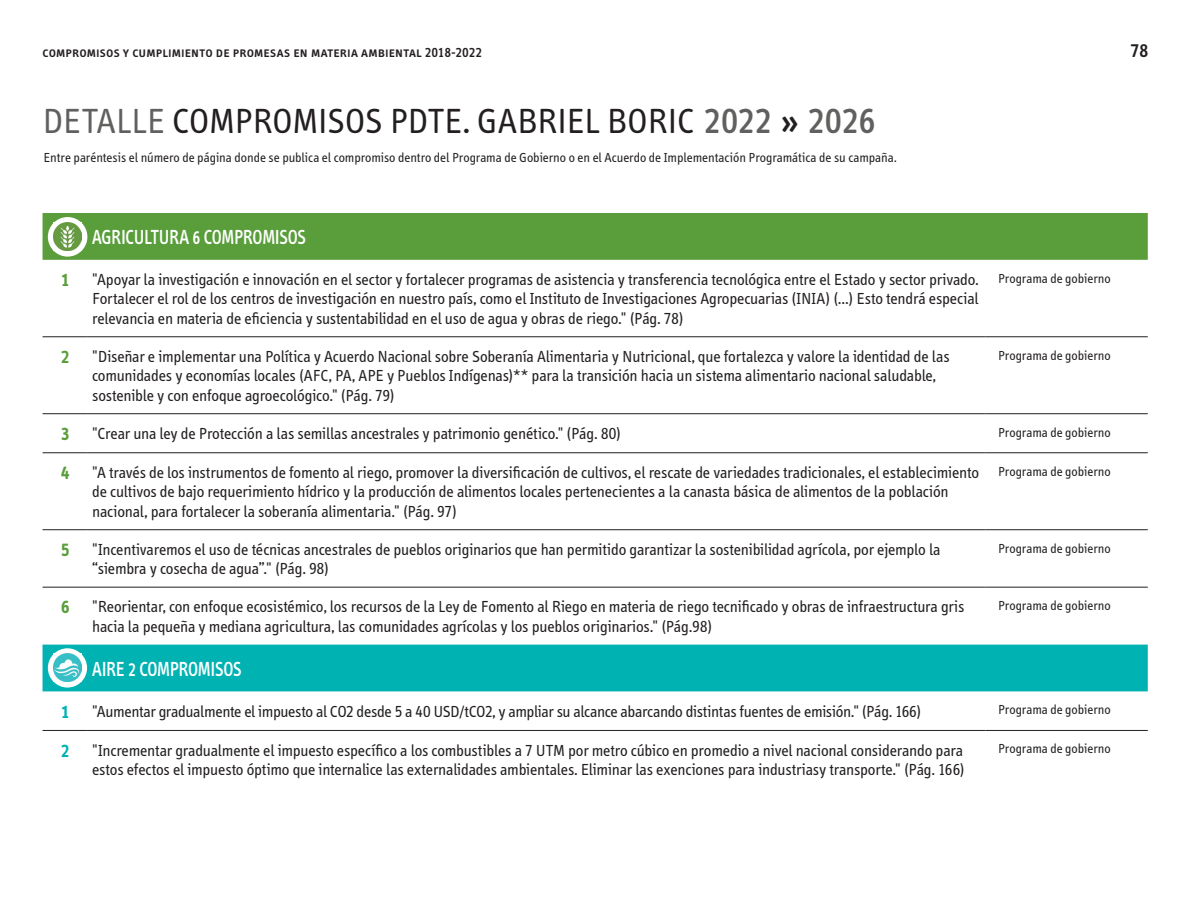
<style>
.page{position:relative;width:1191px;height:915px;background:#fff}
.page>*{position:absolute;margin:0;border:0;box-sizing:border-box;transform-origin:0 0}
.t1{font:36px "Info Text";letter-spacing:-.01em;color:#231f20}
.t2{font:21px "Info Text Medium Caps";color:#231f20}
.t3{font:20.85px "Info Text Medium Caps";letter-spacing:-.02em;color:#fff;scale:.86 1}
.t4{font:700 18px "Info";color:#599e3a}
.t5{font:700 18px "Info";color:#00b2b2}
.t6{font:16.5px/19.5px "Info";letter-spacing:-.005em;color:#231f20}
.t7{font:15px "Info Text Medium Caps";letter-spacing:.005em;color:#231f20}
.t8{font:13.5px "Info";letter-spacing:.005em;color:#231f20}
.s1{color:#60605f}
.s2{font-family:"Info";font-weight:500;font-size:35.85px;color:#60605f}
.s3{font-family:"Info";font-weight:500;font-size:35.85px}
</style>
<div class="page">
<div style="left:43px;top:213px;width:1104px;height:47px;background:#599e3a"></div>
<div style="left:43px;top:644px;width:1104px;height:47px;background:#00b2b2"></div>
<hr style="left:43px;top:336px;width:45px;height:1px;background:#231f20">
<hr style="left:88px;top:336px;width:897px;height:1px;background:#231f20">
<hr style="left:985px;top:336px;width:162px;height:1px;background:#231f20">
<hr style="left:43px;top:413px;width:45px;height:1px;background:#231f20">
<hr style="left:88px;top:413px;width:897px;height:1px;background:#231f20">
<hr style="left:985px;top:413px;width:162px;height:1px;background:#231f20">
<hr style="left:43px;top:452px;width:45px;height:1px;background:#231f20">
<hr style="left:88px;top:452px;width:897px;height:1px;background:#231f20">
<hr style="left:985px;top:452px;width:162px;height:1px;background:#231f20">
<hr style="left:43px;top:529px;width:45px;height:1px;background:#231f20">
<hr style="left:88px;top:529px;width:897px;height:1px;background:#231f20">
<hr style="left:985px;top:529px;width:162px;height:1px;background:#231f20">
<hr style="left:43px;top:586px;width:45px;height:1px;background:#231f20">
<hr style="left:88px;top:586px;width:897px;height:1px;background:#231f20">
<hr style="left:985px;top:586px;width:162px;height:1px;background:#231f20">
<hr style="left:43px;top:730px;width:45px;height:1px;background:#231f20">
<hr style="left:88px;top:730px;width:897px;height:1px;background:#231f20">
<hr style="left:985px;top:730px;width:162px;height:1px;background:#231f20">
<div style="left:48px;top:217px;width:39px;height:39px;background:#fff;border-radius:50%"></div>
<img style="left:54px;top:223px;width:28px;height:28px">
<div style="left:48px;top:648px;width:39px;height:39px;background:#fff;border-radius:50%"></div>
<img style="left:53px;top:653px;width:28px;height:28px">
<p class="t7" style="left:43px;top:44px;width:441px">compromisos y cumplimiento de promesas en materia ambiental 2018-2022</p>
<p class="t2" style="left:1130px;top:39px;width:20px">78</p>
<h1 class="t1" style="left:43px;top:101px;width:834px"><span class="s1">DETALLE</span> COMPROMISOS PDTE. GABRIEL BORIC <span class="s2">2022</span> <span class="s3">»</span> <span class="s2">2026</span></h1>
<p class="t8" style="left:44px;top:150px;width:854px">Entre paréntesis el número de página donde se publica el compromiso dentro del Programa de Gobierno o en el Acuerdo de Implementación Programática de su campaña.</p>
<p class="t3" style="left:92px;top:225px;width:250px">AGRICULTURA 6 COMPROMISOS</p>
<p class="t4" style="left:61px;top:270px;width:10px">1</p>
<p class="t6" style="left:92px;top:270px;width:888px;text-align:justify">"Apoyar la investigación e innovación en el sector y fortalecer programas de asistencia y transferencia tecnológica entre el Estado y sector privado.<br>Fortalecer el rol de los centros de investigación en nuestro país, como el Instituto de Investigaciones Agropecuarias (INIA) (...) Esto tendrá especial relevancia en materia de eficiencia y sustentabilidad en el uso de agua y obras de riego." (Pág. 78)</p>
<p class="t8" style="left:998px;top:271px;width:114px">Programa de gobierno</p>
<p class="t4" style="left:61px;top:347px;width:10px">2</p>
<p class="t6" style="left:92px;top:347px;width:859px">"Diseñar e implementar una Política y Acuerdo Nacional sobre Soberanía Alimentaria y Nutricional, que fortalezca y valore la identidad de las comunidades y economías locales (AFC, PA, APE y Pueblos Indígenas)** para la transición hacia un sistema alimentario nacional saludable, sostenible y con enfoque agroecológico." (Pág. 79)</p>
<p class="t8" style="left:998px;top:347px;width:114px">Programa de gobierno</p>
<p class="t4" style="left:61px;top:423px;width:10px">3</p>
<p class="t6" style="left:92px;top:423px;width:530px">"Crear una ley de Protección a las semillas ancestrales y patrimonio genético." (Pág. 80)</p>
<p class="t8" style="left:998px;top:424px;width:114px">Programa de gobierno</p>
<p class="t4" style="left:61px;top:462px;width:10px">4</p>
<p class="t6" style="left:92px;top:462px;width:888px">"A través de los instrumentos de fomento al riego, promover la diversificación de cultivos, el rescate de variedades tradicionales, el establecimiento de cultivos de bajo requerimiento hídrico y la producción de alimentos locales pertenecientes a la canasta básica de alimentos de la población nacional, para fortalecer la soberanía alimentaria." (Pág. 97)</p>
<p class="t8" style="left:998px;top:463px;width:114px">Programa de gobierno</p>
<p class="t4" style="left:61px;top:539px;width:10px">5</p>
<p class="t6" style="left:92px;top:539px;width:850px">"Incentivaremos el uso de técnicas ancestrales de pueblos originarios que han permitido garantizar la sostenibilidad agrícola, por ejemplo la “siembra y cosecha de agua”." (Pág. 98)</p>
<p class="t8" style="left:998px;top:540px;width:114px">Programa de gobierno</p>
<p class="t4" style="left:61px;top:597px;width:10px">6</p>
<p class="t6" style="left:92px;top:597px;width:873px">"Reorientar, con enfoque ecosistémico, los recursos de la Ley de Fomento al Riego en materia de riego tecnificado y obras de infraestructura gris hacia la pequeña y mediana agricultura, las comunidades agrícolas y los pueblos originarios." (Pág.98)</p>
<p class="t8" style="left:998px;top:598px;width:114px">Programa de gobierno</p>
<p class="t3" style="left:92px;top:657px;width:175px">AIRE 2 COMPROMISOS</p>
<p class="t5" style="left:61px;top:701px;width:10px">1</p>
<p class="t6" style="left:92px;top:701px;width:830px">"Aumentar gradualmente el impuesto al CO2 desde 5 a 40 USD/tCO2, y ampliar su alcance abarcando distintas fuentes de emisión." (Pág. 166)</p>
<p class="t8" style="left:998px;top:702px;width:114px">Programa de gobierno</p>
<p class="t5" style="left:61px;top:740px;width:10px">2</p>
<p class="t6" style="left:92px;top:740px;width:874px">"Incrementar gradualmente el impuesto específico a los combustibles a 7 UTM por metro cúbico en promedio a nivel nacional considerando para estos efectos el impuesto óptimo que internalice las externalidades ambientales. Eliminar las exenciones para industriasy transporte." (Pág. 166)</p>
<p class="t8" style="left:998px;top:741px;width:114px">Programa de gobierno</p>
</div>
